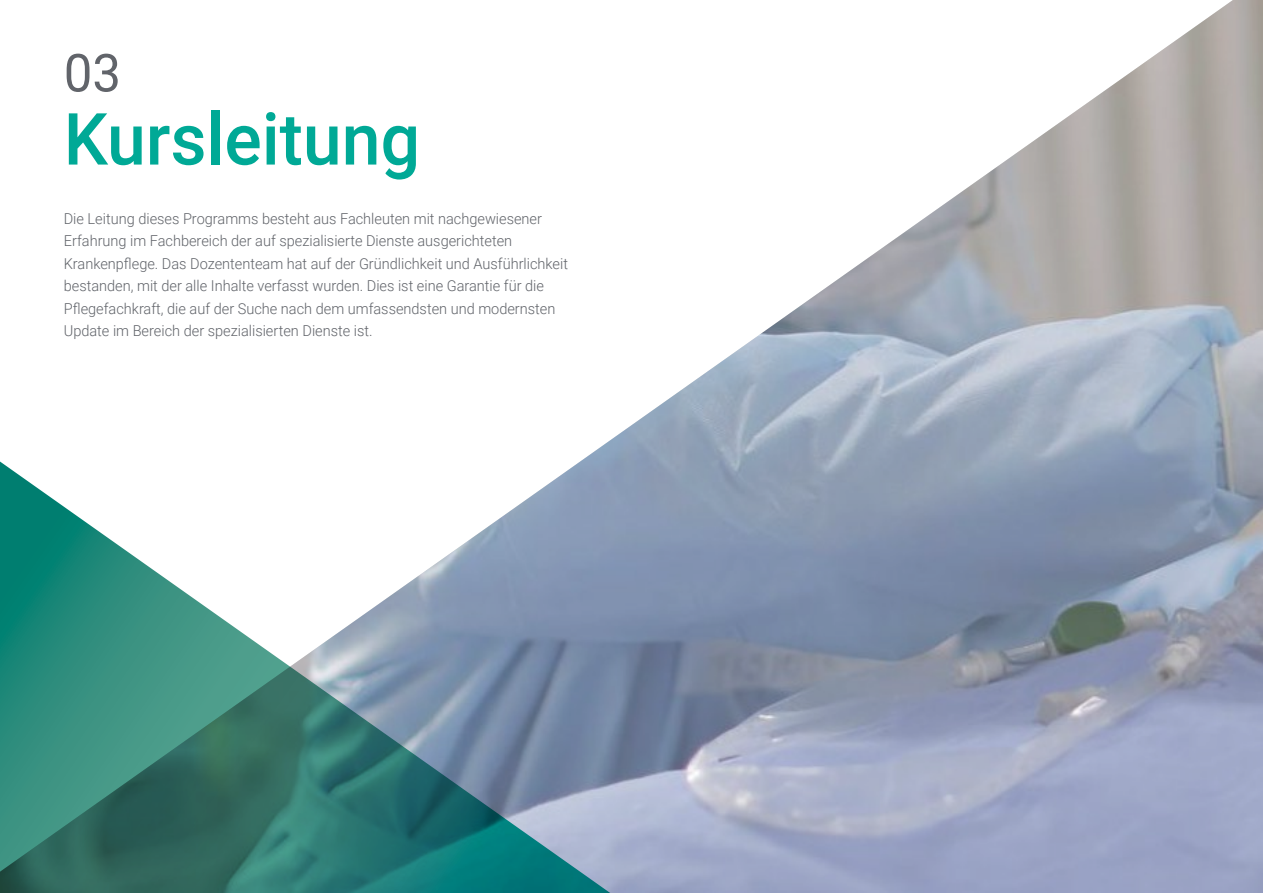
<style>
.page{position:relative;width:1263px;height:893px;background:#fff}
.page>*{position:absolute;margin:0;border:0;box-sizing:border-box;transform-origin:0 0}
.t1{font:500 72px "Roboto";color:#00a996}
.t2{font:52.5px "Roboto";color:#61646a}
.t3{font:300 15px/22.5px "Roboto";color:#61646a}
</style>
<div class="page">
<img style="left:602px;top:0;width:661px;height:893px">
<svg style="left:0;top:446px;width:640px;height:447px"></svg>
<h2 class="t2" style="left:64px;top:36px;width:59px">03</h2>
<h1 class="t1" style="left:64px;top:89px;width:358px">Kursleitung</h1>
<p class="t3" style="left:64px;top:207px;width:506px">Die Leitung dieses Programms besteht aus Fachleuten mit nachgewiesener Erfahrung im Fachbereich der auf spezialisierte Dienste ausgerichteten Krankenpflege. Das Dozententeam hat auf der Gründlichkeit und Ausführlichkeit bestanden, mit der alle Inhalte verfasst wurden. Dies ist eine Garantie für die Pflegefachkraft, die auf der Suche nach dem umfassendsten und modernsten Update im Bereich der spezialisierten Dienste ist.</p>
</div>
